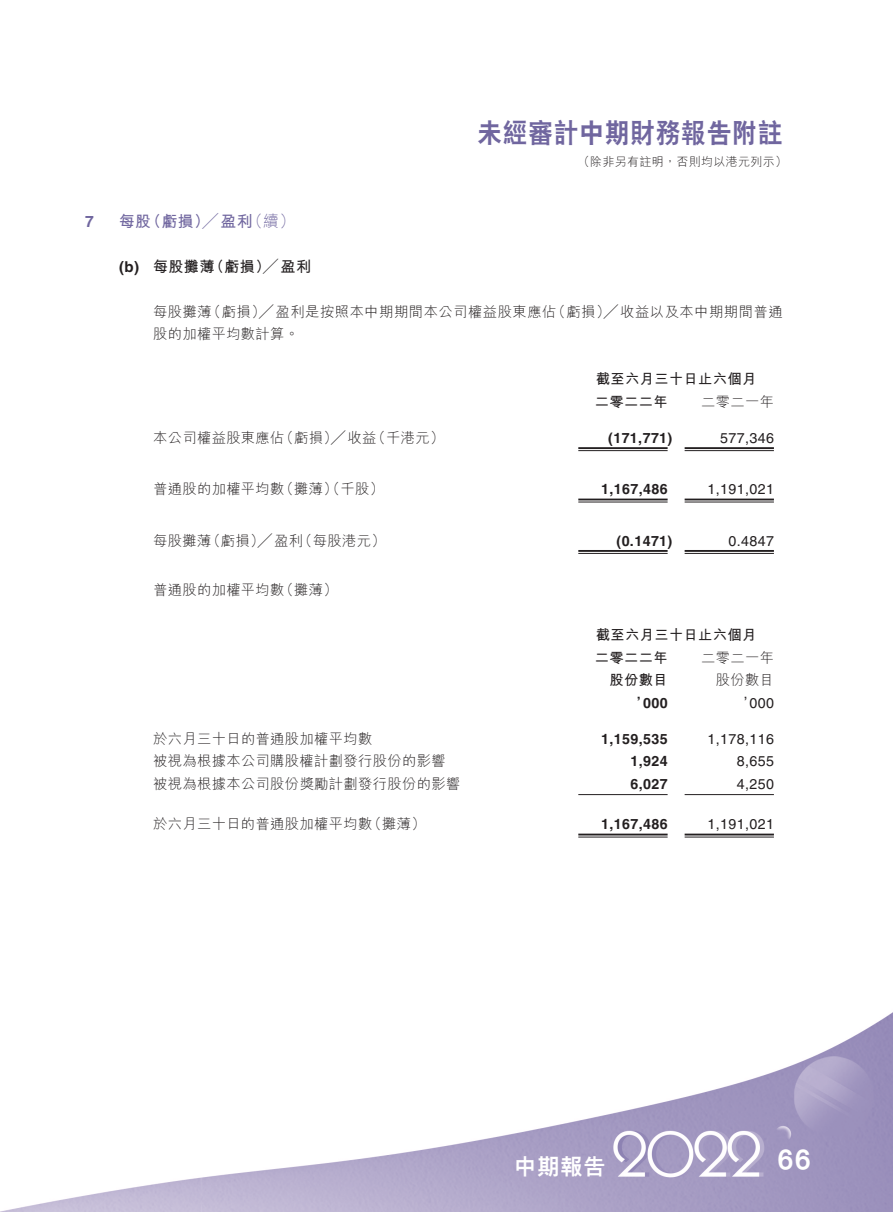
<style>
.page{position:relative;width:893px;height:1212px;background:#fff}
.page>*{position:absolute;margin:0;border:0;box-sizing:border-box;transform-origin:0 0}
.t1{font:800 27px "C Hei 2 HK";letter-spacing:.05em;color:#70669f;scale:.9 1}
.t2{font:800 27px "M Hei HK";color:#fff}
.t3{font:800 22.5px "M Hei HK";color:#fff}
.t4{font:700 15.75px "M Hei HK";color:#70669f}
.t5{font:700 15.75px "Helvetica LT Std";color:#70669f}
.t6{font:700 15px "M Hei HK";letter-spacing:.03em;color:#231f20}
.t7{font:300 14.25px/22.5px "M Hei HK";letter-spacing:.03em;color:#231f20}
.t8{font:700 14.25px "Helvetica LT Std";letter-spacing:.03em;color:#231f20}
.t9{font:14.25px "Helvetica LT Std";letter-spacing:.03em;color:#231f20}
.t10{font:700 14.25px/22.5px "M Hei HK";letter-spacing:.03em;color:#231f20}
.t11{font:300 12px "M Hei HK";letter-spacing:.03em;color:#231f20}
.s1{font-weight:300}
.s2{font-family:"Helvetica LT Std"}
</style>
<div class="page">
<img style="left:0;top:447px;width:893px;height:765px">
<hr style="left:578px;top:447px;width:90px;height:2px;background:#231f20">
<hr style="left:578px;top:450px;width:90px;height:1px;background:#231f20">
<hr style="left:685px;top:447px;width:89px;height:2px;background:#231f20">
<hr style="left:685px;top:450px;width:89px;height:1px;background:#231f20">
<hr style="left:578px;top:499px;width:90px;height:1px;background:#231f20">
<hr style="left:578px;top:502px;width:90px;height:1px;background:#231f20">
<hr style="left:685px;top:499px;width:89px;height:1px;background:#231f20">
<hr style="left:685px;top:502px;width:89px;height:1px;background:#231f20">
<hr style="left:578px;top:550px;width:90px;height:2px;background:#231f20">
<hr style="left:578px;top:553px;width:90px;height:1px;background:#231f20">
<hr style="left:685px;top:550px;width:89px;height:2px;background:#231f20">
<hr style="left:685px;top:553px;width:89px;height:1px;background:#231f20">
<hr style="left:578px;top:794px;width:90px;height:1px;background:#231f20">
<hr style="left:685px;top:794px;width:89px;height:1px;background:#231f20">
<hr style="left:578px;top:833px;width:90px;height:2px;background:#231f20">
<hr style="left:578px;top:837px;width:90px;height:1px;background:#231f20">
<hr style="left:685px;top:833px;width:89px;height:2px;background:#231f20">
<hr style="left:685px;top:837px;width:89px;height:1px;background:#231f20">
<h1 class="t1" style="left:477px;top:115px;width:340px">未經審計中期財務報告附註</h1>
<p class="t11" style="left:578px;top:155px;width:211px">（除非另有註明，否則均以港元列示）</p>
<p class="t5" style="left:85px;top:212px;width:10px">7</p>
<p class="t4" style="left:119px;top:209px;width:178px">每股（虧損）╱盈利<span class="s1">（續）</span></p>
<p class="t6" style="left:119px;top:255px;width:193px"><span class="s2">(b)</span> 每股攤薄（虧損）╱盈利</p>
<p class="t7" style="left:153px;top:300px;width:631px">每股攤薄（虧損）╱盈利是按照本中期期間本公司權益股東應佔（虧損）╱收益以及本中期期間普通股的加權平均數計算。</p>
<p class="t10" style="left:595px;top:366px;width:163px">截至六月三十日止六個月二零二二年</p>
<p class="t7" style="left:701px;top:390px;width:74px">二零二一年</p>
<p class="t7" style="left:153px;top:426px;width:293px">本公司權益股東應佔（虧損）╱收益（千港元）</p>
<p class="t8" style="left:608px;top:429px;width:66px">(171,771)</p>
<p class="t9" style="left:720px;top:429px;width:55px">577,346</p>
<p class="t7" style="left:153px;top:477px;width:232px">普通股的加權平均數（攤薄）（千股）</p>
<p class="t8" style="left:601px;top:480px;width:68px">1,167,486</p>
<p class="t9" style="left:707px;top:481px;width:68px">1,191,021</p>
<p class="t7" style="left:153px;top:529px;width:234px">每股攤薄（虧損）╱盈利（每股港元）</p>
<p class="t8" style="left:616px;top:532px;width:57px">(0.1471)</p>
<p class="t9" style="left:728px;top:532px;width:47px">0.4847</p>
<p class="t7" style="left:153px;top:578px;width:186px">普通股的加權平均數（攤薄）</p>
<p class="t10" style="left:595px;top:622px;width:163px">截至六月三十日止六個月二零二二年</p>
<p class="t7" style="left:701px;top:646px;width:74px">二零二一年</p>
<p class="t10" style="left:609px;top:667px;width:60px">股份數目</p>
<p class="t7" style="left:716px;top:668px;width:60px">股份數目</p>
<p class="t8" style="left:637px;top:694px;width:32px">’ 000</p>
<p class="t9" style="left:744px;top:694px;width:31px">’ 000</p>
<p class="t7" style="left:153px;top:727px;width:221px">於六月三十日的普通股加權平均數</p>
<p class="t8" style="left:601px;top:730px;width:68px">1,159,535</p>
<p class="t9" style="left:707px;top:730px;width:68px">1,178,116</p>
<p class="t7" style="left:153px;top:749px;width:294px">被視為根據本公司購股權計劃發行股份的影響</p>
<p class="t8" style="left:630px;top:752px;width:39px">1,924</p>
<p class="t9" style="left:737px;top:753px;width:39px">8,655</p>
<p class="t7" style="left:153px;top:772px;width:309px">被視為根據本公司股份獎勵計劃發行股份的影響</p>
<p class="t8" style="left:630px;top:775px;width:39px">6,027</p>
<p class="t9" style="left:737px;top:775px;width:39px">4,250</p>
<p class="t7" style="left:153px;top:812px;width:274px">於六月三十日的普通股加權平均數（攤薄）</p>
<p class="t8" style="left:601px;top:815px;width:68px">1,167,486</p>
<p class="t9" style="left:707px;top:816px;width:68px">1,191,021</p>
<h2 class="t3" style="left:514px;top:1155px;width:93px">中期報告</h2>
<h1 class="t2" style="left:777px;top:1146px;width:36px">66</h1>
</div>
